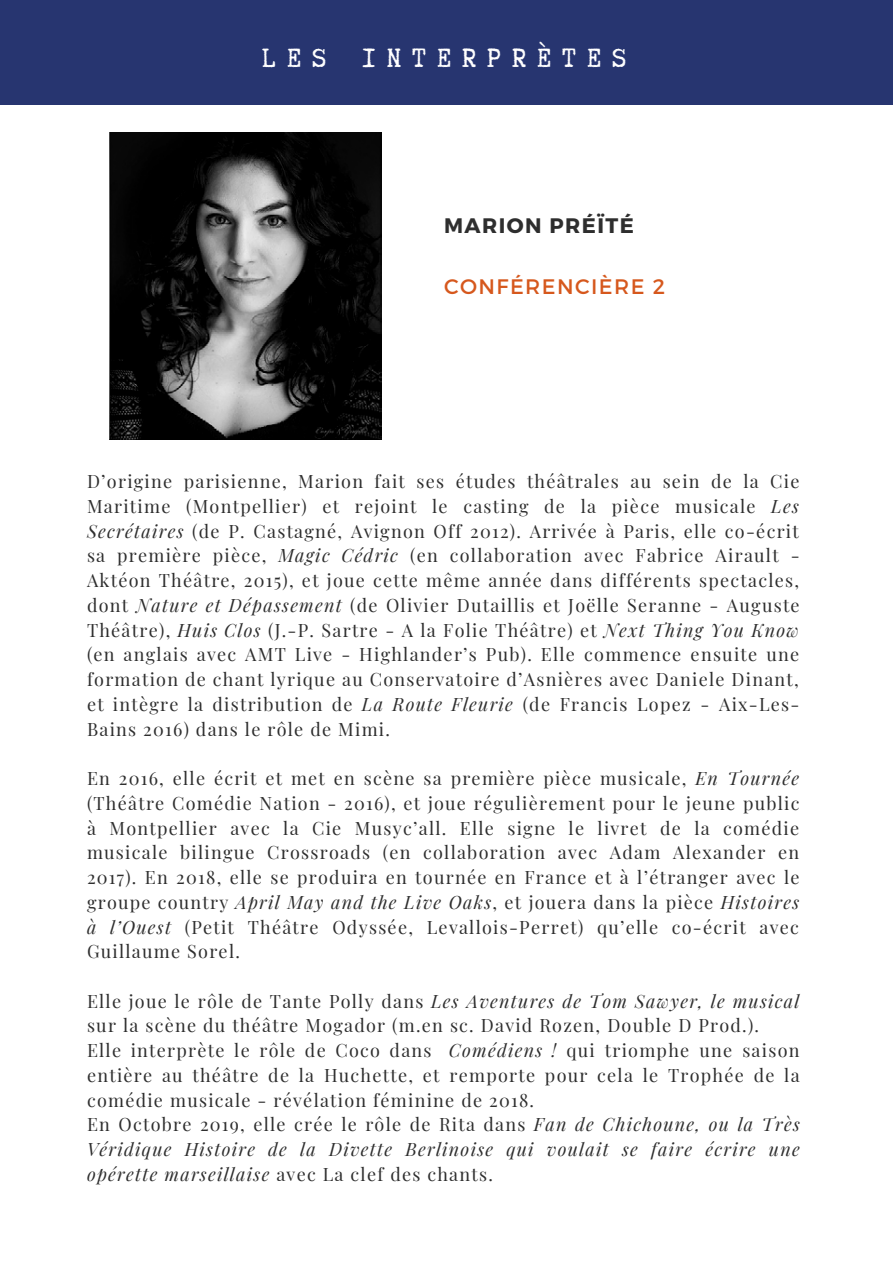
<style>
.page{position:relative;width:893px;height:1264px;background:#fff}
.page>*{position:absolute;margin:0;border:0;box-sizing:border-box;transform-origin:0 0}
.t1{font:31.5px "Truetypewriter Polygl OTT";letter-spacing:.35em;color:#fff}
.t2{font:21px "Montserrat";letter-spacing:.07em;color:#d6581d}
.t3{font:700 21px "Montserrat";letter-spacing:.07em;color:#2e2e2e}
.t4{font:18px/24.8px "Playfair Display";letter-spacing:.07em;color:#2e2e2e;text-align:justify}
.s1{font-style:italic}
</style>
<div class="page">
<svg style="left:109px;top:132px;width:272px;height:307px;background:#2f2f2f"></svg>
<div style="left:0;top:0;width:892px;height:105px;background:#273570"></div>
<h1 class="t1" style="left:262px;top:41px;width:365px">LES INTERPRÈTES</h1>
<p class="t3" style="left:444px;top:212px;width:191px">MARION PRÉÏTÉ</p>
<p class="t2" style="left:444px;top:273px;width:222px">CONFÉRENCIÈRE 2</p>
<p class="t4" style="left:87px;top:468px;width:714px">D’origine parisienne, Marion fait ses études théâtrales au sein de la Cie Maritime (Montpellier) et rejoint le casting de la pièce musicale <span class="s1">Les Secrétaires</span> (de P. Castagné, Avignon Off 2012). Arrivée à Paris, elle co-écrit sa première pièce, <span class="s1">Magic Cédric</span> (en collaboration avec Fabrice Airault - Aktéon Théâtre, 2015), et joue cette même année dans différents spectacles, dont <span class="s1">Nature et Dépassement</span> (de Olivier Dutaillis et Joëlle Seranne - Auguste Théâtre), <span class="s1">Huis Clos</span> (J.-P. Sartre - A la Folie Théâtre) et <span class="s1">Next Thing You Know </span>(en anglais avec AMT Live - Highlander’s Pub). Elle commence ensuite une formation de chant lyrique au Conservatoire d’Asnières avec Daniele Dinant, et intègre la distribution de <span class="s1">La Route Fleurie</span> (de Francis Lopez - Aix-Les-Bains 2016) dans le rôle de Mimi.</p>
<p class="t4" style="left:87px;top:765px;width:714px">En 2016, elle écrit et met en scène sa première pièce musicale, <span class="s1">En Tournée </span>(Théâtre Comédie Nation - 2016), et joue régulièrement pour le jeune public à Montpellier avec la Cie Musyc’all. Elle signe le livret de la comédie musicale bilingue Crossroads (en collaboration avec Adam Alexander en 2017). En 2018, elle se produira en tournée en France et à l’étranger avec le groupe country <span class="s1">April May and the Live Oaks</span>, et jouera dans la pièce <span class="s1">Histoires à l’Ouest</span> (Petit Théâtre Odyssée, Levallois-Perret) qu’elle co-écrit avec Guillaume Sorel.</p>
<p class="t4" style="left:87px;top:987px;width:714px;text-align:left">Elle joue le rôle de Tante Polly dans <span class="s1">Les Aventures de Tom Sawyer, le musical </span>sur la scène du théâtre Mogador (m.en sc. David Rozen, Double D Prod.).<br>Elle interprète le rôle de Coco dans <span class="s1">Comédiens !</span> qui triomphe une saison entière au théâtre de la Huchette, et remporte pour cela le Trophée de la comédie musicale - révélation féminine de 2018.<br>En Octobre 2019, elle crée le rôle de Rita dans <span class="s1">Fan de Chichoune, ou la Très Véridique Histoire de la Divette Berlinoise qui voulait se faire écrire une opérette marseillaise</span> avec La clef des chants.</p>
</div>
